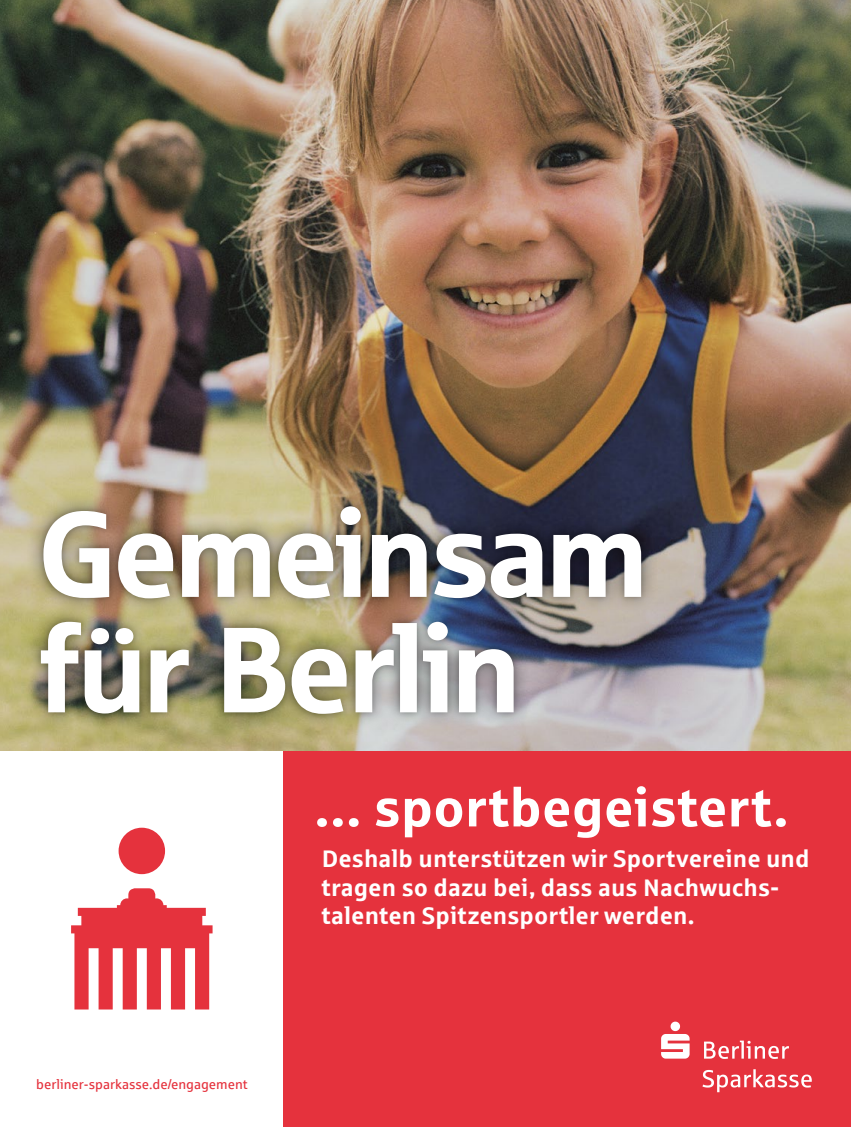
<style>
.page{position:relative;width:851px;height:1127px;background:#fff}
.page>*{position:absolute;margin:0;border:0;box-sizing:border-box;transform-origin:0 0}
.t1{font:121.5px/115.5px "Sparkasse Head";letter-spacing:-.01em;color:#fff}
.t2{font:700 54px "Sparkasse Rg";letter-spacing:-.005em;color:#fff}
.t3{font:700 24px/28.8px "Sparkasse Rg";letter-spacing:.005em;color:#fff}
.t4{font:13.5px "Sparkasse Rg";color:#e5323d}
</style>
<div class="page">
<div style="left:283px;top:750px;width:567px;height:377px;background:#e5323d"></div>
<svg style="left:661px;top:1021px;width:28px;height:37px"></svg>
<svg style="left:704px;top:1040px;width:84px;height:19px"></svg>
<svg style="left:702px;top:1069px;width:109px;height:23px"></svg>
<svg style="left:71px;top:828px;width:141px;height:181px"></svg>
<img style="left:0;top:0;width:850px;height:750px">
<div style="left:23px;top:489px;width:636px;height:243px;background:#000;opacity:.5"></div>
<div style="left:35px;top:500px;width:612px;height:220px;background:#000;opacity:.22"></div>
<h1 class="t1" style="left:39px;top:492px;width:609px">Gemeinsam für Berlin</h1>
<p class="t4" style="left:36px;top:1076px;width:213px">berliner-sparkasse.de/engagement</p>
<h2 class="t2" style="left:314px;top:773px;width:475px">... sportbegeistert.</h2>
<p class="t3" style="left:321px;top:843px;width:489px">Deshalb unterstützen wir Sportvereine und tragen so dazu bei, dass aus Nachwuchs&shy;talenten Spitzensportler werden.</p>
</div>
